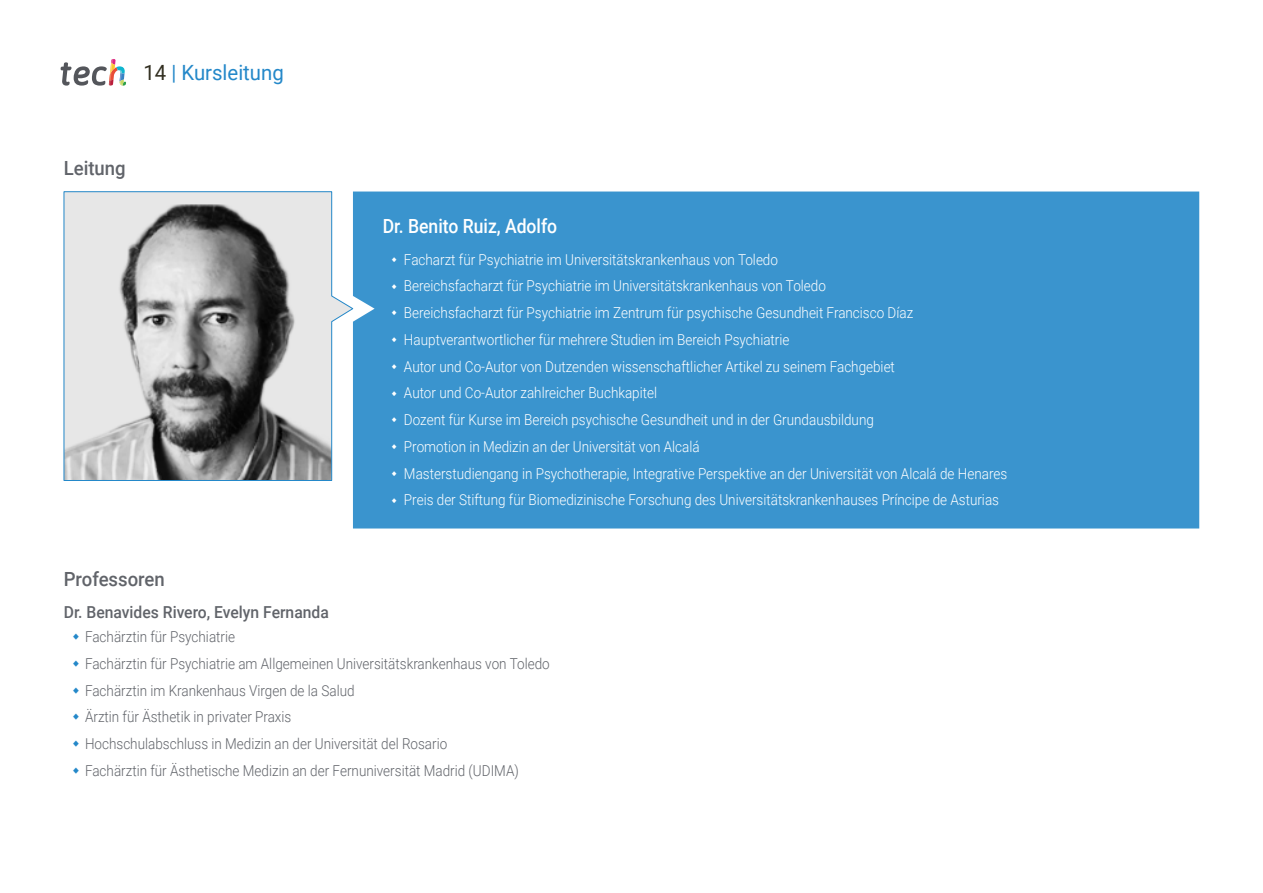
<style>
.page{position:relative;width:1263px;height:893px;background:#fff}
.page>*{position:absolute;margin:0;border:0;box-sizing:border-box;transform-origin:0 0}
.t1{font:21px "Roboto";color:#2488c9}
.t2{font:500 19.5px "Roboto";color:#fff;scale:.9 1}
.t3{font:500 19.5px "Roboto";color:#61646a;scale:.95 1}
.t4{font:500 16.5px "Roboto";color:#61646a;scale:.95 1}
.t5{font:300 15px/26.7px "Roboto";color:#fff;scale:.9 1}
.t6{font:300 15px/26.7px "Roboto";color:#61646a;scale:.9 1}
.s1{color:#312e20}
</style>
<div class="page">
<svg style="left:61px;top:59px;width:65px;height:27px"></svg>
<div style="left:353px;top:192px;width:846px;height:336px;background:#3a94ce"></div>
<svg style="left:64px;top:191px;width:289px;height:290px;background:#afb0b1"></svg>
<svg style="left:392px;top:257px;width:5px;height:5px"></svg>
<svg style="left:392px;top:284px;width:5px;height:5px"></svg>
<svg style="left:392px;top:311px;width:5px;height:5px"></svg>
<svg style="left:392px;top:337px;width:5px;height:5px"></svg>
<svg style="left:392px;top:364px;width:5px;height:5px"></svg>
<svg style="left:392px;top:391px;width:5px;height:5px"></svg>
<svg style="left:392px;top:418px;width:5px;height:5px"></svg>
<svg style="left:392px;top:444px;width:5px;height:5px"></svg>
<svg style="left:392px;top:471px;width:5px;height:5px"></svg>
<svg style="left:392px;top:498px;width:5px;height:5px"></svg>
<h1 class="t1" style="left:144px;top:57px;width:142px"><span class="s1">14</span> | Kursleitung</h1>
<h2 class="t3" style="left:64px;top:154px;width:67px">Leitung</h2>
<h2 class="t2" style="left:383px;top:212px;width:195px">Dr. Benito Ruiz, Adolfo</h2>
<p class="t5" style="left:404px;top:245px;width:672px">Facharzt für Psychiatrie im Universitätskrankenhaus von Toledo<br>Bereichsfacharzt für Psychiatrie im Universitätskrankenhaus von Toledo<br>Bereichsfacharzt für Psychiatrie im Zentrum für psychische Gesundheit Francisco Díaz Hauptverantwortlicher für mehrere Studien im Bereich Psychiatrie<br>Autor und Co-Autor von Dutzenden wissenschaftlicher Artikel zu seinem Fachgebiet<br>Autor und Co-Autor zahlreicher Buchkapitel<br>Dozent für Kurse im Bereich psychische Gesundheit und in der Grundausbildung<br>Promotion in Medizin an der Universität von Alcalá<br>Masterstudiengang in Psychotherapie, Integrative Perspektive an der Universität von Alcalá de Henares Preis der Stiftung für Biomedizinische Forschung des Universitätskrankenhauses Príncipe de Asturias</p>
<h2 class="t3" style="left:64px;top:565px;width:108px">Professoren</h2>
<p class="t4" style="left:64px;top:600px;width:280px">Dr. Benavides Rivero, Evelyn Fernanda</p>
<p class="t6" style="left:85px;top:623px;width:518px">Fachärztin für Psychiatrie<br>Fachärztin für Psychiatrie am Allgemeinen Universitätskrankenhaus von Toledo Fachärztin im Krankenhaus Virgen de la Salud<br>Ärztin für Ästhetik in privater Praxis<br>Hochschulabschluss in Medizin an der Universität del Rosario<br>Fachärztin für Ästhetische Medizin an der Fernuniversität Madrid (UDIMA)</p>
</div>
